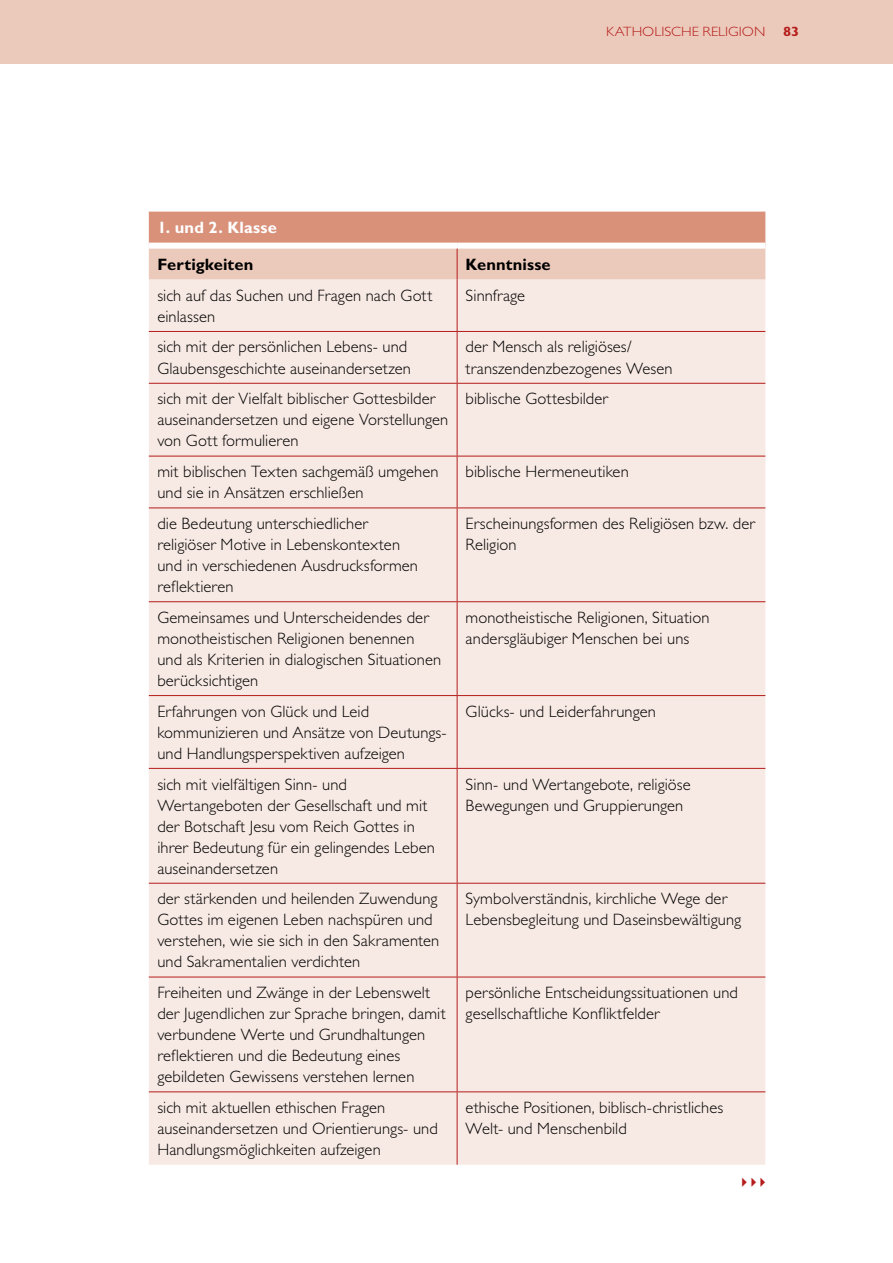
<style>
.page{position:relative;width:893px;height:1263px;background:#fff}
.page>*{position:absolute;margin:0;border:0;box-sizing:border-box;transform-origin:0 0}
.t1{font:300 16.5px/21px "Gill Sans Std";letter-spacing:.01em;color:#000}
.t2{font:700 16.5px "Gill Sans Std";letter-spacing:.005em;color:#000}
.t3{font:700 16.5px "Gill Sans Std";letter-spacing:.015em;color:#fff}
.t4{font:300 13.5px "Gill Sans Std";color:#b51d1c;scale:1.09 1}
.t5{font:700 13.5px "Gill Sans Std";color:#b51d1c;scale:1.09 1}
</style>
<div class="page">
<div style="left:0;top:0;width:893px;height:64px;background:#eccabb"></div>
<svg style="left:149px;top:212px;width:616px;height:68px;background:#e2ae9b"></svg>
<div style="left:149px;top:280px;width:616px;height:885px;background:#f7e9e3"></div>
<div style="left:149px;top:243px;width:308px;height:6px;background:#fff"></div>
<div style="left:457px;top:243px;width:308px;height:6px;background:#fff"></div>
<hr style="left:457px;top:249px;width:1px;height:31px;background:#b51d1c">
<hr style="left:457px;top:280px;width:1px;height:51px;background:#b51d1c">
<hr style="left:149px;top:331px;width:308px;height:1px;background:#b51d1c">
<hr style="left:149px;top:383px;width:308px;height:1px;background:#b51d1c">
<hr style="left:149px;top:456px;width:308px;height:1px;background:#b51d1c">
<hr style="left:149px;top:507px;width:308px;height:1px;background:#b51d1c">
<hr style="left:149px;top:601px;width:308px;height:1px;background:#b51d1c">
<hr style="left:149px;top:695px;width:308px;height:1px;background:#b51d1c">
<hr style="left:149px;top:768px;width:308px;height:1px;background:#b51d1c">
<hr style="left:149px;top:883px;width:308px;height:1px;background:#b51d1c">
<hr style="left:149px;top:977px;width:308px;height:1px;background:#b51d1c">
<hr style="left:457px;top:332px;width:1px;height:51px;background:#b51d1c">
<hr style="left:457px;top:384px;width:1px;height:72px;background:#b51d1c">
<hr style="left:457px;top:456px;width:1px;height:51px;background:#b51d1c">
<hr style="left:457px;top:508px;width:1px;height:93px;background:#b51d1c">
<hr style="left:457px;top:602px;width:1px;height:93px;background:#b51d1c">
<hr style="left:457px;top:696px;width:1px;height:72px;background:#b51d1c">
<hr style="left:457px;top:769px;width:1px;height:114px;background:#b51d1c">
<hr style="left:457px;top:883px;width:1px;height:94px;background:#b51d1c">
<hr style="left:457px;top:977px;width:1px;height:114px;background:#b51d1c">
<hr style="left:457px;top:331px;width:308px;height:1px;background:#b51d1c">
<hr style="left:457px;top:383px;width:308px;height:1px;background:#b51d1c">
<hr style="left:457px;top:456px;width:308px;height:1px;background:#b51d1c">
<hr style="left:457px;top:507px;width:308px;height:1px;background:#b51d1c">
<hr style="left:457px;top:601px;width:308px;height:1px;background:#b51d1c">
<hr style="left:457px;top:695px;width:308px;height:1px;background:#b51d1c">
<hr style="left:457px;top:768px;width:308px;height:1px;background:#b51d1c">
<hr style="left:457px;top:883px;width:308px;height:1px;background:#b51d1c">
<hr style="left:457px;top:977px;width:308px;height:1px;background:#b51d1c">
<hr style="left:149px;top:1091px;width:308px;height:1px;background:#b51d1c">
<hr style="left:457px;top:1092px;width:1px;height:73px;background:#b51d1c">
<hr style="left:457px;top:1091px;width:308px;height:1px;background:#b51d1c">
<p class="t4" style="left:606px;top:24px;width:148px">Katholische Relig ion</p>
<p class="t5" style="left:783px;top:24px;width:16px">83</p>
<p class="t3" style="left:157px;top:217px;width:121px">1. und 2. Klasse</p>
<p class="t2" style="left:157px;top:254px;width:97px">Fertigkeiten</p>
<p class="t2" style="left:466px;top:254px;width:87px">Kenntnisse</p>
<p class="t1" style="left:157px;top:285px;width:277px">sich auf das Suchen und Fragen nach Gott einlassen</p>
<p class="t1" style="left:466px;top:285px;width:61px">Sinnfrage</p>
<p class="t1" style="left:157px;top:337px;width:255px">sich mit der persönlichen Lebens- und<br>Glaubensgeschichte auseinandersetzen</p>
<p class="t1" style="left:466px;top:337px;width:208px">der M ensch als religiöses/ transzendenzbezogenes Wesen</p>
<p class="t1" style="left:157px;top:388px;width:292px">sich mit der Vielfalt biblischer Gottesbilder auseinandersetzen und eigene Vorstellungen von Gott formulieren</p>
<p class="t1" style="left:466px;top:388px;width:144px">biblische Gottesbilder</p>
<p class="t1" style="left:157px;top:461px;width:283px">mit biblischen Texten sachgemäß umgehen und sie in Ansätzen erschließen</p>
<p class="t1" style="left:466px;top:461px;width:165px">biblische Hermeneutiken</p>
<p class="t1" style="left:157px;top:513px;width:262px">die Bedeutung unterschiedlicher religiöser M otive in Lebenskontexten und in verschiedenen Ausdrucksformen reflektieren</p>
<p class="t1" style="left:466px;top:513px;width:291px">Erscheinungsformen des Religiösen bzw. der<br>Religion</p>
<p class="t1" style="left:157px;top:607px;width:285px">Gemeinsames und Unterscheidendes der monotheistischen Religionen benennen und als Kriterien in dialogischen Situationen berücksichtigen</p>
<p class="t1" style="left:466px;top:607px;width:245px">monotheistische Religionen, Situation andersgläubiger Menschen bei uns</p>
<p class="t1" style="left:157px;top:701px;width:291px">Erfahrungen von Glück und Leid kommunizieren und Ansätze von Deutungs&shy;und H andlungsperspektiven aufzeigen</p>
<p class="t1" style="left:466px;top:701px;width:192px">Glücks- und Leiderfahrungen</p>
<p class="t1" style="left:157px;top:774px;width:279px">sich mit vielfältigen Sinn- und Wertangeboten der Gesellschaft und mit der Botschaft Jesu vom Reich Gottes in ihrer Bedeutung für ein gelingendes Leben auseinandersetzen</p>
<p class="t1" style="left:466px;top:774px;width:227px">Sinn- und Wertangebote, religiöse<br>Bewegungen und Gruppierungen</p>
<p class="t1" style="left:157px;top:888px;width:284px">der stärkenden und heilenden Zuwendung Gottes im eigenen Leben nachspüren und verstehen, wie sie sich in den Sakramenten und Sakramentalien verdichten</p>
<p class="t1" style="left:466px;top:888px;width:277px">Symbolverständnis, kirchliche Wege der<br>Lebensbegleitung und Daseinsbewältigung</p>
<p class="t1" style="left:157px;top:982px;width:290px">Freiheiten und Zwänge in der Lebenswelt der Jugendlichen zur Sprache bringen, damit verbundene Werte und Grundhaltungen reflektieren und die Bedeutung eines gebildeten Gewissens verstehen lernen</p>
<p class="t1" style="left:466px;top:982px;width:274px">persönliche Entscheidungssituationen und gesellschaftliche Konfliktfelder</p>
<p class="t1" style="left:157px;top:1097px;width:282px">sich mit aktuellen ethischen Fragen auseinandersetzen und Orientierungs- und<br>H andlungsmöglichkeiten aufzeigen</p>
<p class="t1" style="left:466px;top:1097px;width:259px">ethische Positionen, biblisch-christliches<br>Welt- und Menschenbild</p>
</div>
